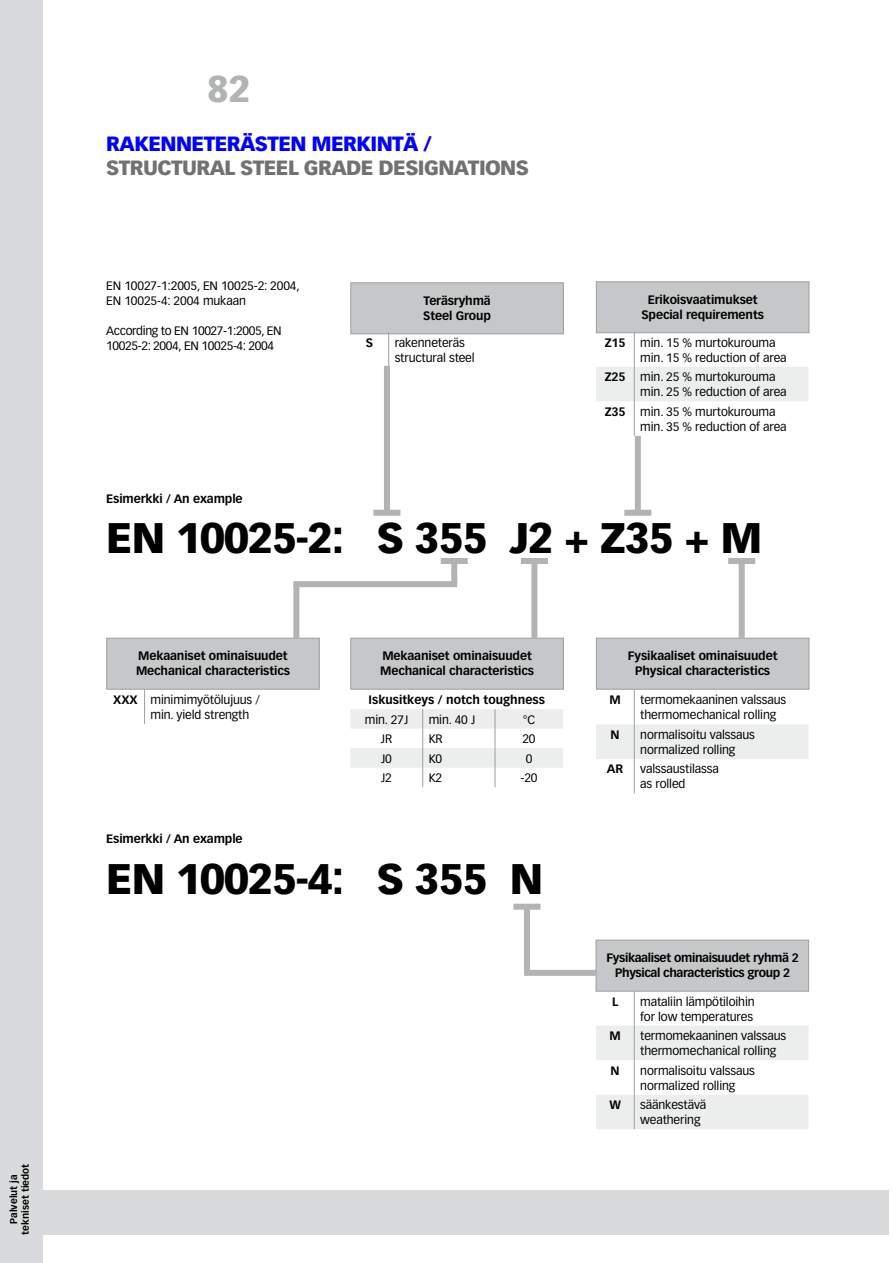
<style>
.page{position:relative;width:893px;height:1263px;background:#fff}
.page>*{position:absolute;margin:0;border:0;box-sizing:border-box;transform-origin:0 0}
.t1{font:900 42px "Vectora LT Std";letter-spacing:-.02em;color:#000}
.t2{font:900 36.45px "Vectora LT Std";color:#b1b3b4}
.t3{font:900 20.25px "Vectora LT Std";letter-spacing:-.03em;color:#707172}
.t4{font:900 20.25px "Vectora LT Std";letter-spacing:-.03em;color:#00f}
.t5{font:12px/15px "Vectora LT Std";letter-spacing:-.01em;color:#000}
.t6{font:700 12px/15px "Vectora LT Std";letter-spacing:-.01em;color:#000}
.t7{font:700 12px/15px "Vectora LT Std";letter-spacing:-.03em;color:#000;text-align:center}
.t8{font:12px/15px "Vectora LT Std";letter-spacing:-.03em;color:#000}
.t9{font:700 9.75px/11.7px "Vectora LT Std";color:#000;text-align:center}
.s1{font-weight:700}
</style>
<div class="page">
<div style="left:43px;top:1191px;width:846px;height:44px;background:#d9dadb"></div>
<div style="left:635px;top:436px;width:6px;height:77px;background:#b1b3b4"></div>
<div style="left:624px;top:510px;width:27px;height:6px;background:#b1b3b4"></div>
<div style="left:596px;top:281px;width:213px;height:52px;background:#c6c7c8;border:1px solid #9c9e9f"></div>
<div style="left:596px;top:367px;width:213px;height:34px;background:#eceded"></div>
<hr style="left:634px;top:332px;width:1px;height:35px;background:#9c9e9f">
<hr style="left:634px;top:367px;width:1px;height:34px;background:#9c9e9f">
<hr style="left:634px;top:401px;width:1px;height:35px;background:#9c9e9f">
<div style="left:350px;top:282px;width:214px;height:52px;background:#c6c7c8;border:1px solid #9c9e9f"></div>
<hr style="left:388px;top:332px;width:1px;height:35px;background:#9c9e9f">
<div style="left:106px;top:638px;width:214px;height:52px;background:#c6c7c8;border:1px solid #9c9e9f"></div>
<hr style="left:144px;top:690px;width:1px;height:34px;background:#9c9e9f">
<div style="left:350px;top:638px;width:214px;height:52px;background:#c6c7c8;border:1px solid #9c9e9f"></div>
<svg style="left:350px;top:709px;width:213px;height:78px"></svg>
<div style="left:596px;top:638px;width:213px;height:52px;background:#c6c7c8;border:1px solid #9c9e9f"></div>
<div style="left:596px;top:724px;width:213px;height:35px;background:#eceded"></div>
<hr style="left:634px;top:690px;width:1px;height:34px;background:#9c9e9f">
<hr style="left:634px;top:724px;width:1px;height:35px;background:#9c9e9f">
<hr style="left:634px;top:759px;width:1px;height:34px;background:#9c9e9f">
<div style="left:739px;top:561px;width:6px;height:77px;background:#b1b3b4"></div>
<div style="left:728px;top:558px;width:27px;height:6px;background:#b1b3b4"></div>
<div style="left:531px;top:561px;width:6px;height:77px;background:#b1b3b4"></div>
<div style="left:521px;top:558px;width:27px;height:6px;background:#b1b3b4"></div>
<div style="left:384px;top:366px;width:6px;height:147px;background:#b1b3b4"></div>
<div style="left:373px;top:510px;width:27px;height:6px;background:#b1b3b4"></div>
<div style="left:451px;top:561px;width:6px;height:23px;background:#b1b3b4"></div>
<div style="left:441px;top:558px;width:27px;height:6px;background:#b1b3b4"></div>
<div style="left:293px;top:581px;width:164px;height:6px;background:#b1b3b4"></div>
<div style="left:293px;top:583px;width:6px;height:55px;background:#b1b3b4"></div>
<div style="left:596px;top:940px;width:213px;height:51px;background:#c6c7c8;border:1px solid #9c9e9f"></div>
<svg style="left:596px;top:1026px;width:213px;height:103px"></svg>
<hr style="left:634px;top:991px;width:1px;height:35px;background:#9c9e9f">
<hr style="left:634px;top:1026px;width:1px;height:34px;background:#9c9e9f">
<hr style="left:634px;top:1060px;width:1px;height:35px;background:#9c9e9f">
<hr style="left:634px;top:1095px;width:1px;height:34px;background:#9c9e9f">
<div style="left:524px;top:907px;width:6px;height:66px;background:#b1b3b4"></div>
<div style="left:513px;top:904px;width:27px;height:6px;background:#b1b3b4"></div>
<div style="left:524px;top:970px;width:72px;height:6px;background:#b1b3b4"></div>
<div style="left:0;top:0;width:43px;height:1263px;background:#d9dadb"></div>
<p class="t9" style="left:8px;top:1234px;width:72px;rotate:-90deg">Palvelut ja tekniset tiedot</p>
<h2 class="t2" style="left:207px;top:66px;width:45px">82</h2>
<h3 class="t4" style="left:106px;top:131px;width:327px">RAKENNETERÄSTEN MERKINTÄ /</h3>
<h3 class="t3" style="left:106px;top:155px;width:424px">STRUCTURAL STEEL GRADE DESIGNATIONS</h3>
<p class="t5" style="left:106px;top:278px;width:195px">EN 10027-1:2005, EN 10025-2: 2004,<br>EN 10025-4: 2004 mukaan</p>
<p class="t8" style="left:106px;top:323px;width:177px">According to EN 10027-1:2005, EN<br>10025-2: 2004, EN 10025-4: 2004</p>
<p class="t6" style="left:423px;top:293px;width:69px">Teräsryhmä<br>Steel Group</p>
<p class="t6" style="left:366px;top:335px;width:9px">S</p>
<p class="t5" style="left:395px;top:335px;width:82px">rakenneteräs structural steel</p>
<p class="t6" style="left:641px;top:292px;width:124px;text-align:center">Erikoisvaatimukset<br>Special requirements</p>
<p class="t5" style="left:640px;top:335px;width:148px;text-indent:-36px"><span class="s1">Z15</span> min. 15 % murtokurouma min. 15 % reduction of area</p>
<p class="t5" style="left:640px;top:370px;width:148px;text-indent:-36px"><span class="s1">Z25</span> min. 25 % murtokurouma min. 25 % reduction of area</p>
<p class="t5" style="left:640px;top:404px;width:148px;text-indent:-36px"><span class="s1">Z35</span> min. 35 % murtokurouma min. 35 % reduction of area</p>
<p class="t6" style="left:106px;top:491px;width:138px">Esimerkki / An example</p>
<h1 class="t1" style="left:106px;top:512px;width:658px">EN 10025-2: S 355 J2 + Z35 + M</h1>
<p class="t6" style="left:136px;top:648px;width:155px">Mekaaniset ominaisuudet<br>Mechanical characteristics</p>
<p class="t5" style="left:151px;top:692px;width:111px;text-indent:-37px"><span class="s1">XXX</span> minimimyötölujuus / min. yield strength</p>
<p class="t6" style="left:380px;top:648px;width:155px">Mekaaniset ominaisuudet<br>Mechanical characteristics</p>
<p class="t6" style="left:369px;top:692px;width:178px">Iskusitkeys / notch toughness</p>
<p class="t5" style="left:365px;top:712px;width:45px">min. 27J</p>
<p class="t5" style="left:429px;top:712px;width:48px">min. 40 J</p>
<p class="t5" style="left:523px;top:712px;width:14px">°C</p>
<p class="t5" style="left:381px;top:731px;width:13px">JR</p>
<p class="t5" style="left:429px;top:731px;width:16px">KR</p>
<p class="t5" style="left:522px;top:731px;width:15px">20</p>
<p class="t5" style="left:381px;top:751px;width:12px">J0</p>
<p class="t5" style="left:429px;top:751px;width:15px">K0</p>
<p class="t5" style="left:526px;top:751px;width:8px">0</p>
<p class="t5" style="left:381px;top:770px;width:12px">J2</p>
<p class="t5" style="left:429px;top:770px;width:15px">K2</p>
<p class="t5" style="left:520px;top:770px;width:19px">-20</p>
<p class="t6" style="left:106px;top:831px;width:138px">Esimerkki / An example</p>
<h1 class="t1" style="left:106px;top:852px;width:439px">EN 10025-4: S 355 N</h1>
<p class="t6" style="left:628px;top:648px;width:151px;text-align:center">Fysikaaliset ominaisuudet<br>Physical characteristics</p>
<p class="t6" style="left:609px;top:693px;width:13px">M</p>
<p class="t5" style="left:640px;top:693px;width:148px">termomekaaninen valssaus thermomechanical rolling</p>
<p class="t6" style="left:611px;top:727px;width:11px">N</p>
<p class="t5" style="left:640px;top:727px;width:116px">normalisoitu valssaus normalized rolling</p>
<p class="t6" style="left:607px;top:762px;width:18px">AR</p>
<p class="t5" style="left:640px;top:762px;width:80px">valssaustilassa as rolled</p>
<p class="t7" style="left:606px;top:950px;width:194px">Fysikaaliset ominaisuudet ryhmä 2<br>Physical characteristics group 2</p>
<p class="t6" style="left:612px;top:994px;width:8px">L</p>
<p class="t5" style="left:640px;top:994px;width:116px">mataliin lämpötiloihin for low temperatures</p>
<p class="t6" style="left:609px;top:1028px;width:13px">M</p>
<p class="t5" style="left:640px;top:1028px;width:148px">termomekaaninen valssaus thermomechanical rolling</p>
<p class="t6" style="left:611px;top:1063px;width:11px">N</p>
<p class="t5" style="left:640px;top:1063px;width:116px">normalisoitu valssaus normalized rolling</p>
<p class="t6" style="left:609px;top:1097px;width:13px">W</p>
<p class="t5" style="left:640px;top:1097px;width:68px">säänkestävä weathering</p>
</div>
